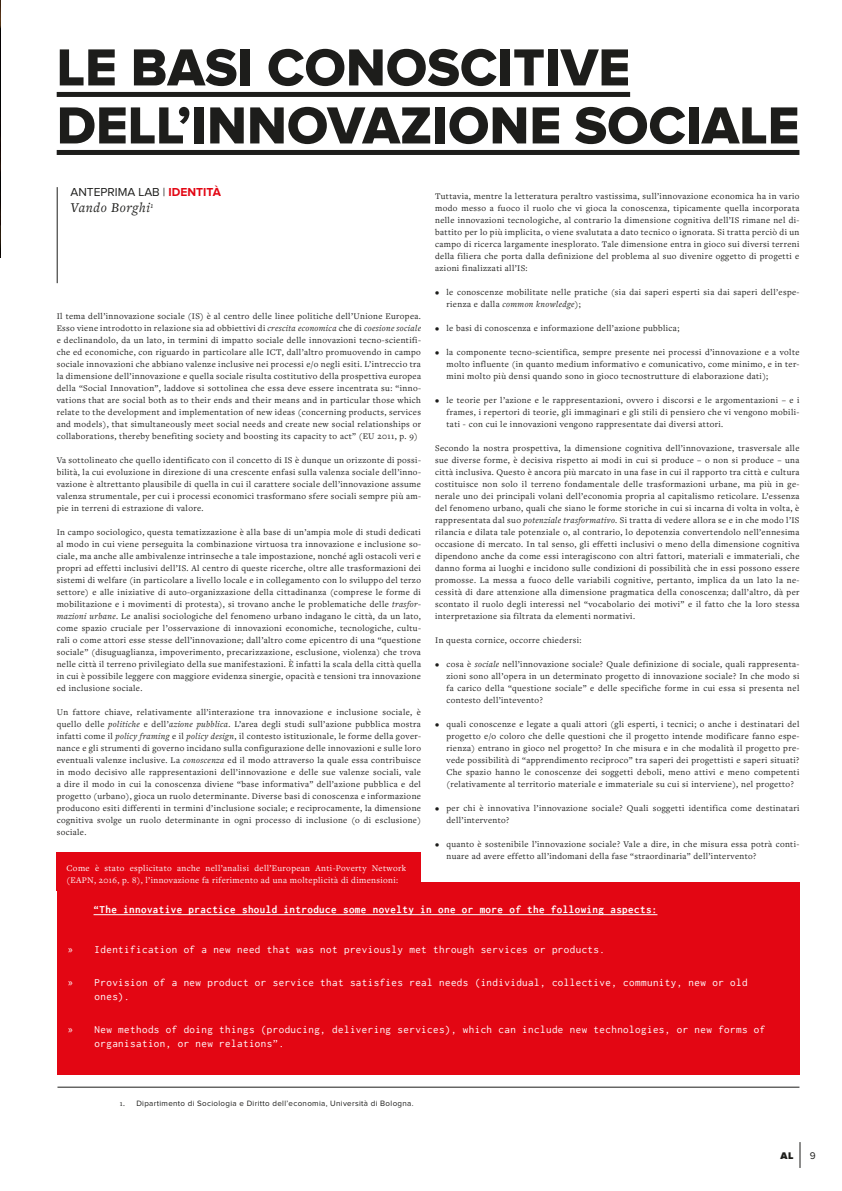
<style>
.page{position:relative;width:842px;height:1191px;background:#fff}
.page>*{position:absolute;margin:0;border:0;box-sizing:border-box;transform-origin:0 0}
.t1{font:54px/58px "Proxima Nova Extrabld";color:#1d1d1b}
.t2{font:italic 14px "Freight Text Pro";letter-spacing:.04em;color:#1d1d1b}
.t3{font:12px "Proxima Nova";color:#1d1d1b}
.t4{font:11px/14px "Inconsolata";letter-spacing:.04em;color:#fff}
.t5{font:700 11px "Inconsolata";letter-spacing:.04em;color:#fff}
.t6{font:900 10px "Proxima Nova";color:#1d1d1b}
.t7{font:10px "Proxima Nova";color:#1d1d1b}
.t8{font:9px/12px "Freight Text Pro";letter-spacing:.04em;color:#1d1d1b;text-align:justify}
.t9{font:9px/12px "Freight Text Pro";letter-spacing:.04em;color:#fff}
.t10{font:8px "Proxima Nova";letter-spacing:.04em;color:#1d1d1b}
.s1{font-weight:700;color:#e30613}
.s2{font-style:italic}
.s3{font-family:"Myriad Pro"}
.s4{font-family:"Freight Text Pro";font-size:8.2px}
</style>
<div class="page">
<svg style="left:800px;top:1142px;width:1px;height:26px"></svg>
<div style="left:57px;top:853px;width:364px;height:38px;background:#e30613"></div>
<img style="left:0;top:0;width:1px;height:258px">
<div style="left:57px;top:92px;width:573px;height:5px;background:#1d1d1b"></div>
<div style="left:57px;top:150px;width:742px;height:5px;background:#1d1d1b"></div>
<hr style="left:57px;top:187px;width:1px;height:96px;background:#1d1d1b">
<div style="left:57px;top:882px;width:742px;height:193px;background:#e30613"></div>
<hr style="left:94px;top:914px;width:563px;height:1px;background:#fff">
<hr style="left:57px;top:1087px;width:742px;height:1px;background:#1d1d1b">
<h1 class="t1" style="left:57px;top:41px;width:744px">LE BASI CONOSCITIVE<br>DELL’INNOVAZIONE SOCIALE</h1>
<h3 class="t3" style="left:70px;top:186px;width:152px">ANTEPRIMA LAB | <span class="s1">IDENTITÀ</span></h3>
<h2 class="t2" style="left:70px;top:199px;width:85px">Vando Borghi<sup>1</sup></h2>
<p class="t8" style="left:57px;top:309px;width:366px">Il tema dell’innovazione sociale (IS) è al centro delle linee politiche dell’Unione Europea.<br>Esso viene introdotto in relazione sia ad obbiettivi di <span class="s2">crescita economica</span> che di <span class="s2">coesione sociale </span>e declinandolo, da un lato, in termini di impatto sociale delle innovazioni tecno-scientifi&shy;che ed economiche, con riguardo in particolare alle ICT, dall’altro promuovendo in campo sociale innovazioni che abbiano valenze inclusive nei processi e/o negli esiti. L’intreccio tra la dimensione dell’innovazione e quella sociale risulta costitutivo della prospettiva europea della “Social Innovation”, laddove si sottolinea che essa deve essere incentrata su: “inno&shy;vations that are social both as to their ends and their means and in particular those which relate to the development and implementation of new ideas (concerning products, services and models), that simultaneously meet social needs and create new social relationships or collaborations, thereby benefiting society and boosting its capacity to act” (EU 2011, p. 9)</p>
<p class="t8" style="left:57px;top:453px;width:366px">Va sottolineato che quello identificato con il concetto di IS è dunque un orizzonte di possi&shy;bilità, la cui evoluzione in direzione di una crescente enfasi sulla valenza sociale dell’inno&shy;vazione è altrettanto plausibile di quella in cui il carattere sociale dell’innovazione assume valenza strumentale, per cui i processi economici trasformano sfere sociali sempre più am&shy;pie in terreni di estrazione di valore.</p>
<p class="t8" style="left:57px;top:525px;width:366px">In campo sociologico, questa tematizzazione è alla base di un’ampia mole di studi dedicati al modo in cui viene perseguita la combinazione virtuosa tra innovazione e inclusione so&shy;ciale, ma anche alle ambivalenze intrinseche a tale impostazione, nonché agli ostacoli veri e propri ad effetti inclusivi dell’IS. Al centro di queste ricerche, oltre alle trasformazioni dei sistemi di welfare (in particolare a livello locale e in collegamento con lo sviluppo del terzo settore) e alle iniziative di auto-organizzazione della cittadinanza (comprese le forme di mobilitazione e i movimenti di protesta), si trovano anche le problematiche delle <span class="s2">trasfor&shy;mazioni urbane</span>. Le analisi sociologiche del fenomeno urbano indagano le città, da un lato, come spazio cruciale per l’osservazione di innovazioni economiche, tecnologiche, cultu&shy;rali o come attori esse stesse dell’innovazione; dall’altro come epicentro di una “questione sociale” (disuguaglianza, impoverimento, precarizzazione, esclusione, violenza) che trova nelle città il terreno privilegiato della sue manifestazioni. È infatti la scala della città quella in cui è possibile leggere con maggiore evidenza sinergie, opacità e tensioni tra innovazione ed inclusione sociale.</p>
<p class="t8" style="left:57px;top:705px;width:366px">Un fattore chiave, relativamente all’interazione tra innovazione e inclusione sociale, è quello delle <span class="s2">politiche</span> e dell’<span class="s2">azione pubblica</span>. L’area degli studi sull’azione pubblica mostra infatti come il <span class="s2">policy framing</span> e il <span class="s2">policy design</span>, il contesto istituzionale, le forme della gover&shy;nance e gli strumenti di governo incidano sulla configurazione delle innovazioni e sulle loro eventuali valenze inclusive. La <span class="s2">conoscenza</span> ed il modo attraverso la quale essa contribuisce in modo decisivo alle rappresentazioni dell’innovazione e delle sue valenze sociali, vale a dire il modo in cui la conoscenza diviene “base informativa” dell’azione pubblica e del progetto (urbano), gioca un ruolo determinante. Diverse basi di conoscenza e informazione producono esiti differenti in termini d’inclusione sociale; e reciprocamente, la dimensione cognitiva svolge un ruolo determinante in ogni processo di inclusione (o di esclusione) sociale.</p>
<p class="t9" style="left:67px;top:861px;width:341px">Come è stato esplicitato anche nell’analisi dell’European Anti-Poverty Network (EAPN, 2016, p. 8), l’innovazione fa riferimento ad una molteplicità di dimensioni:</p>
<p class="t8" style="left:435px;top:189px;width:366px">Tuttavia, mentre la letteratura peraltro vastissima, sull’innovazione economica ha in vario modo messo a fuoco il ruolo che vi gioca la conoscenza, tipicamente quella incorporata nelle innovazioni tecnologiche, al contrario la dimensione cognitiva dell’IS rimane nel di&shy;battito per lo più implicita, o viene svalutata a dato tecnico o ignorata. Si tratta perciò di un campo di ricerca largamente inesplorato. Tale dimensione entra in gioco sui diversi terreni della filiera che porta dalla definizione del problema al suo divenire oggetto di progetti e azioni finalizzati all’IS:</p>
<p class="t8" style="left:446px;top:285px;width:354px;text-indent:-11px">• le conoscenze mobilitate nelle pratiche (sia dai saperi esperti sia dai saperi dell’espe&shy;rienza e dalla <span class="s2">common knowledge</span>);</p>
<p class="t8" style="left:435px;top:321px;width:246px">• le basi di conoscenza e informazione dell’azione pubblica;</p>
<p class="t8" style="left:446px;top:345px;width:354px;text-indent:-11px">• la componente tecno-scientifica, sempre presente nei processi d’innovazione e a volte molto influente (in quanto medium informativo e comunicativo, come minimo, e in ter&shy;mini molto più densi quando sono in gioco tecnostrutture di elaborazione dati);</p>
<p class="t8" style="left:446px;top:393px;width:354px;text-indent:-11px">• le teorie per l’azione e le rappresentazioni, ovvero i discorsi e le argomentazioni – e i frames, i repertori di teorie, gli immaginari e gli stili di pensiero che vi vengono mobili&shy;tati - con cui le innovazioni vengono rappresentate dai diversi attori.</p>
<p class="t8" style="left:435px;top:441px;width:366px">Secondo la nostra prospettiva, la dimensione cognitiva dell’innovazione, trasversale alle sue diverse forme, è decisiva rispetto ai modi in cui si produce – o non si produce – una città inclusiva. Questo è ancora più marcato in una fase in cui il rapporto tra città e cultura costituisce non solo il terreno fondamentale delle trasformazioni urbane, ma più in ge&shy;nerale uno dei principali volani dell’economia propria al capitalismo reticolare. L’essenza del fenomeno urbano, quali che siano le forme storiche in cui si incarna di volta in volta, è rappresentata dal suo <span class="s2">potenziale trasformativo</span>. Si tratta di vedere allora se e in che modo l’IS rilancia e dilata tale potenziale o, al contrario, lo depotenzia convertendolo nell’ennesima occasione di mercato. In tal senso, gli effetti inclusivi o meno della dimensione cognitiva dipendono anche da come essi interagiscono con altri fattori, materiali e immateriali, che danno forma ai luoghi e incidono sulle condizioni di possibilità che in essi possono essere promosse. La messa a fuoco delle variabili cognitive, pertanto, implica da un lato la ne&shy;cessità di dare attenzione alla dimensione pragmatica della conoscenza; dall’altro, dà per scontato il ruolo degli interessi nel “vocabolario dei motivi” e il fatto che la loro stessa interpretazione sia filtrata da elementi normativi.</p>
<p class="t8" style="left:435px;top:633px;width:148px">In questa cornice, occorre chiedersi:</p>
<p class="t8" style="left:446px;top:657px;width:354px;text-indent:-11px">• cosa è <span class="s2">sociale</span> nell’innovazione sociale? Quale definizione di sociale, quali rappresenta&shy;zioni sono all’opera in un determinato progetto di innovazione sociale? In che modo si fa carico della “questione sociale” e delle specifiche forme in cui essa si presenta nel contesto dell’intevento?</p>
<p class="t8" style="left:446px;top:717px;width:354px;text-indent:-11px">• quali conoscenze e legate a quali attori (gli esperti, i tecnici; o anche i destinatari del progetto e/o coloro che delle questioni che il progetto intende modificare fanno espe&shy;rienza) entrano in gioco nel progetto? In che misura e in che modalità il progetto pre&shy;vede possibilità di “apprendimento reciproco” tra saperi dei progettisti e saperi situati?<br>Che spazio hanno le conoscenze dei soggetti deboli, meno attivi e meno competenti (relativamente al territorio materiale e immateriale su cui si interviene), nel progetto?</p>
<p class="t8" style="left:446px;top:801px;width:354px;text-indent:-11px">• per chi è innovativa l’innovazione sociale? Quali soggetti identifica come destinatari dell’intervento?</p>
<p class="t8" style="left:446px;top:837px;width:354px;text-indent:-11px">• quanto è sostenibile l’innovazione sociale? Vale a dire, in che misura essa potrà conti&shy;nuare ad avere effetto all’indomani della fase “straordinaria” dell’intervento?</p>
<p class="t5" style="left:94px;top:903px;width:565px">“The innovative practice should introduce some novelty in one or more of the following aspects:</p>
<p class="t4" style="left:68px;top:942px;width:538px"><span class="s3">»</span> Identification of a new need that was not previously met through services or products.</p>
<p class="t4" style="left:95px;top:975px;width:654px;text-indent:-27px"><span class="s3">»</span> Provision of a new product or service that satisfies real needs (individual, collective, community, new or old ones).</p>
<p class="t4" style="left:95px;top:1022px;width:672px;text-indent:-27px"><span class="s3">»</span> New methods of doing things (producing, delivering services), which can include new technologies, or new forms of organisation, or new relations”.</p>
<p class="t10" style="left:120px;top:1099px;width:295px"><span class="s4">1.</span> Dipartimento di Sociologia e Diritto dell’economia, Università di Bologna.</p>
<p class="t6" style="left:781px;top:1151px;width:14px">AL</p>
<p class="t7" style="left:810px;top:1151px;width:7px">9</p>
</div>
